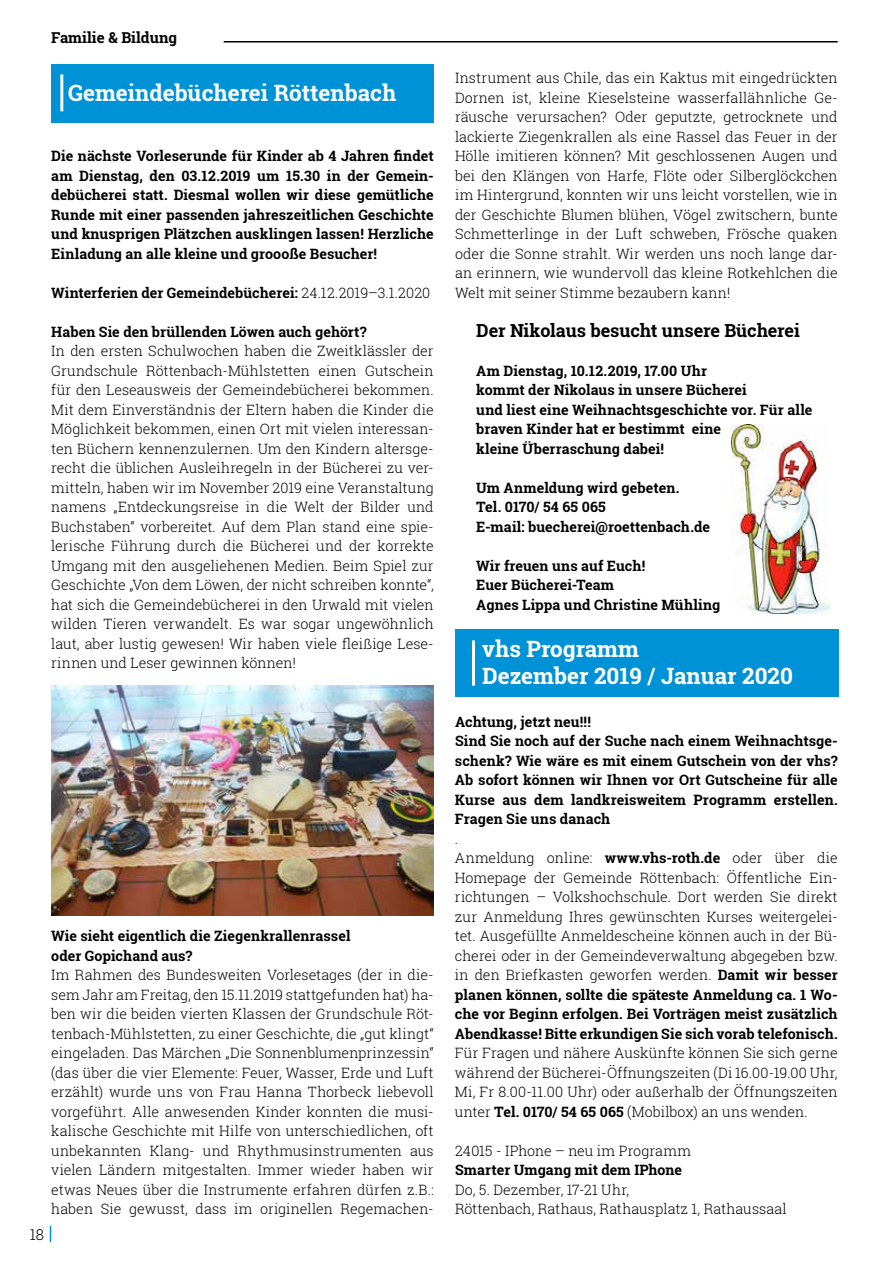
<style>
.page{position:relative;width:893px;height:1263px;background:#fff}
.page>*{position:absolute;margin:0;border:0;box-sizing:border-box;transform-origin:0 0}
.t1{font:700 22.5px/27px "Roboto Slab";color:#fff}
.t2{font:700 18px "Roboto Slab";letter-spacing:-.01em;color:#000}
.t3{font:700 15px "Roboto Slab";color:#000}
.t4{font:300 15px "Roboto Slab";color:#000}
.t5{font:300 14.25px/19.5px "Roboto Slab";color:#000;text-align:justify}
.t6{font:700 14.25px/19.5px "Roboto Slab";letter-spacing:.005em;color:#000}
.s1{font-weight:300}
.s2{font-weight:700}
</style>
<div class="page">
<svg style="left:50px;top:1226px;width:1px;height:16px"></svg>
<hr style="left:224px;top:41px;width:614px;height:2px;background:#000">
<div style="left:51px;top:64px;width:383px;height:58px;background:#0092d6"></div>
<hr style="left:60px;top:74px;width:3px;height:37px;background:#fff">
<div style="left:455px;top:629px;width:383px;height:68px;background:#0092d6"></div>
<hr style="left:472px;top:640px;width:3px;height:46px;background:#fff">
<img style="left:51px;top:686px;width:383px;height:229px">
<img style="left:731px;top:424px;width:99px;height:190px">
<p class="t3" style="left:51px;top:27px;width:128px">Familie &amp; Bildung</p>
<h1 class="t1" style="left:68px;top:79px;width:330px">Gemeindebücherei Röttenbach</h1>
<p class="t6" style="left:51px;top:146px;width:384px;text-align:justify">Die nächste Vorleserunde für Kinder ab 4 Jahren findet am Dienstag, den 03.12.2019 um 15.30 in der Gemein&shy;debücherei statt. Diesmal wollen wir diese gemütliche Runde mit einer passenden jahreszeitlichen Geschichte und knusprigen Plätzchen ausklingen lassen! Herzliche Einladung an alle kleine und groooße Besucher!</p>
<p class="t6" style="left:51px;top:283px;width:381px">Winterferien der Gemeindebücherei: <span class="s1">24.12.2019–3.1.2020</span></p>
<p class="t6" style="left:51px;top:322px;width:317px">Haben Sie den brüllenden Löwen auch gehört?</p>
<p class="t5" style="left:51px;top:341px;width:384px">In den ersten Schulwochen haben die Zweitklässler der Grundschule Röttenbach-Mühlstetten einen Gutschein für den Leseausweis der Gemeindebücherei bekommen.<br>Mit dem Einverständnis der Eltern haben die Kinder die Möglichkeit bekommen, einen Ort mit vielen interessan&shy;ten Büchern kennenzulernen. Um den Kindern altersge&shy;recht die üblichen Ausleihregeln in der Bücherei zu ver&shy;mitteln, haben wir im November 2019 eine Veranstaltung namens „Entdeckungsreise in die Welt der Bilder und Buchstaben“ vorbereitet. Auf dem Plan stand eine spie&shy;lerische Führung durch die Bücherei und der korrekte Umgang mit den ausgeliehenen Medien. Beim Spiel zur Geschichte „Von dem Löwen, der nicht schreiben konnte“, hat sich die Gemeindebücherei in den Urwald mit vielen wilden Tieren verwandelt. Es war sogar ungewöhnlich laut, aber lustig gewesen! Wir haben viele fleißige Lese&shy;rinnen und Leser gewinnen können!</p>
<p class="t6" style="left:51px;top:926px;width:301px">Wie sieht eigentlich die Ziegenkrallenrassel oder Gopichand aus?</p>
<p class="t5" style="left:51px;top:965px;width:384px">Im Rahmen des Bundesweiten Vorlesetages (der in die&shy;sem Jahr am Freitag, den 15.11.2019 stattgefunden hat) ha&shy;ben wir die beiden vierten Klassen der Grundschule Röt&shy;tenbach-Mühlstetten, zu einer Geschichte, die „gut klingt“ eingeladen. Das Märchen „Die Sonnenblumenprinzessin“ (das über die vier Elemente: Feuer, Wasser, Erde und Luft erzählt) wurde uns von Frau Hanna Thorbeck liebevoll vorgeführt. Alle anwesenden Kinder konnten die musi&shy;kalische Geschichte mit Hilfe von unterschiedlichen, oft unbekannten Klang- und Rhythmusinstrumenten aus vielen Ländern mitgestalten. Immer wieder haben wir etwas Neues über die Instrumente erfahren dürfen z.B.: haben Sie gewusst, dass im originellen Regemachen-</p>
<p class="t4" style="left:30px;top:1224px;width:16px">18</p>
<p class="t5" style="left:455px;top:68px;width:384px">Instrument aus Chile, das ein Kaktus mit eingedrückten Dornen ist, kleine Kieselsteine wasserfallähnliche Ge&shy;räusche verursachen? Oder geputzte, getrocknete und lackierte Ziegenkrallen als eine Rassel das Feuer in der Hölle imitieren können? Mit geschlossenen Augen und bei den Klängen von Harfe, Flöte oder Silberglöckchen im Hintergrund, konnten wir uns leicht vorstellen, wie in der Geschichte Blumen blühen, Vögel zwitschern, bunte Schmetterlinge in der Luft schweben, Frösche quaken oder die Sonne strahlt. Wir werden uns noch lange dar&shy;an erinnern, wie wundervoll das kleine Rotkehlchen die Welt mit seiner Stimme bezaubern kann!</p>
<p class="t2" style="left:476px;top:318px;width:325px">Der Nikolaus besucht unsere Bücherei</p>
<p class="t6" style="left:476px;top:361px;width:338px">Am Dienstag, 10.12.2019, 17.00 Uhr<br>kommt der Nikolaus in unsere Bücherei<br>und liest eine Weihnachtsgeschichte vor. Für alle braven Kinder hat er bestimmt eine<br>kleine Überraschung dabei!</p>
<p class="t6" style="left:476px;top:478px;width:235px">Um Anmeldung wird gebeten.<br>Tel. 0170/ 54 65 065<br>E-mail: buecherei@roettenbach.de</p>
<p class="t6" style="left:476px;top:556px;width:245px">Wir freuen uns auf Euch!<br>Euer Bücherei-Team<br>Agnes Lippa und Christine Mühling</p>
<h1 class="t1" style="left:482px;top:635px;width:312px">vhs Programm<br>Dezember 2019 / Januar 2020</h1>
<p class="t6" style="left:455px;top:712px;width:384px">Achtung, jetzt neu!!!<br>Sind Sie noch auf der Suche nach einem Weihnachtsge&shy;schenk? Wie wäre es mit einem Gutschein von der vhs?<br>Ab sofort können wir Ihnen vor Ort Gutscheine für alle Kurse aus dem landkreisweitem Programm erstellen.<br>Fragen Sie uns danach</p>
<p class="t5" style="left:455px;top:828px;width:384px;text-align:left">.<br>Anmeldung online: <span class="s2">www.vhs-roth.de</span> oder über die Homepage der Gemeinde Röttenbach: Öffentliche Ein&shy;richtungen – Volkshochschule. Dort werden Sie direkt zur Anmeldung Ihres gewünschten Kurses weitergelei&shy;tet. Ausgefüllte Anmeldescheine können auch in der Bü&shy;cherei oder in der Gemeindeverwaltung abgegeben bzw. in den Briefkasten geworfen werden. <span class="s2">Damit wir besser planen können, sollte die späteste Anmeldung ca. 1 Wo&shy;che vor Beginn erfolgen. Bei Vorträgen meist zusätzlich Abendkasse! Bitte erkundigen Sie sich vorab telefonisch.</span></p>
<p class="t5" style="left:455px;top:1043px;width:384px">Für Fragen und nähere Auskünfte können Sie sich gerne während der Bücherei-Öffnungszeiten (Di 16.00-19.00 Uhr, Mi, Fr 8.00-11.00 Uhr) oder außerhalb der Öffnungszeiten unter <span class="s2">Tel. 0170/ 54 65 065</span> (Mobilbox) an uns wenden.</p>
<p class="t5" style="left:455px;top:1140px;width:238px">24015 - IPhone – neu im Programm</p>
<p class="t6" style="left:455px;top:1160px;width:229px">Smarter Umgang mit dem IPhone</p>
<p class="t5" style="left:455px;top:1179px;width:333px">Do, 5. Dezember, 17-21 Uhr,<br>Röttenbach, Rathaus, Rathausplatz 1, Rathaussaal</p>
</div>
